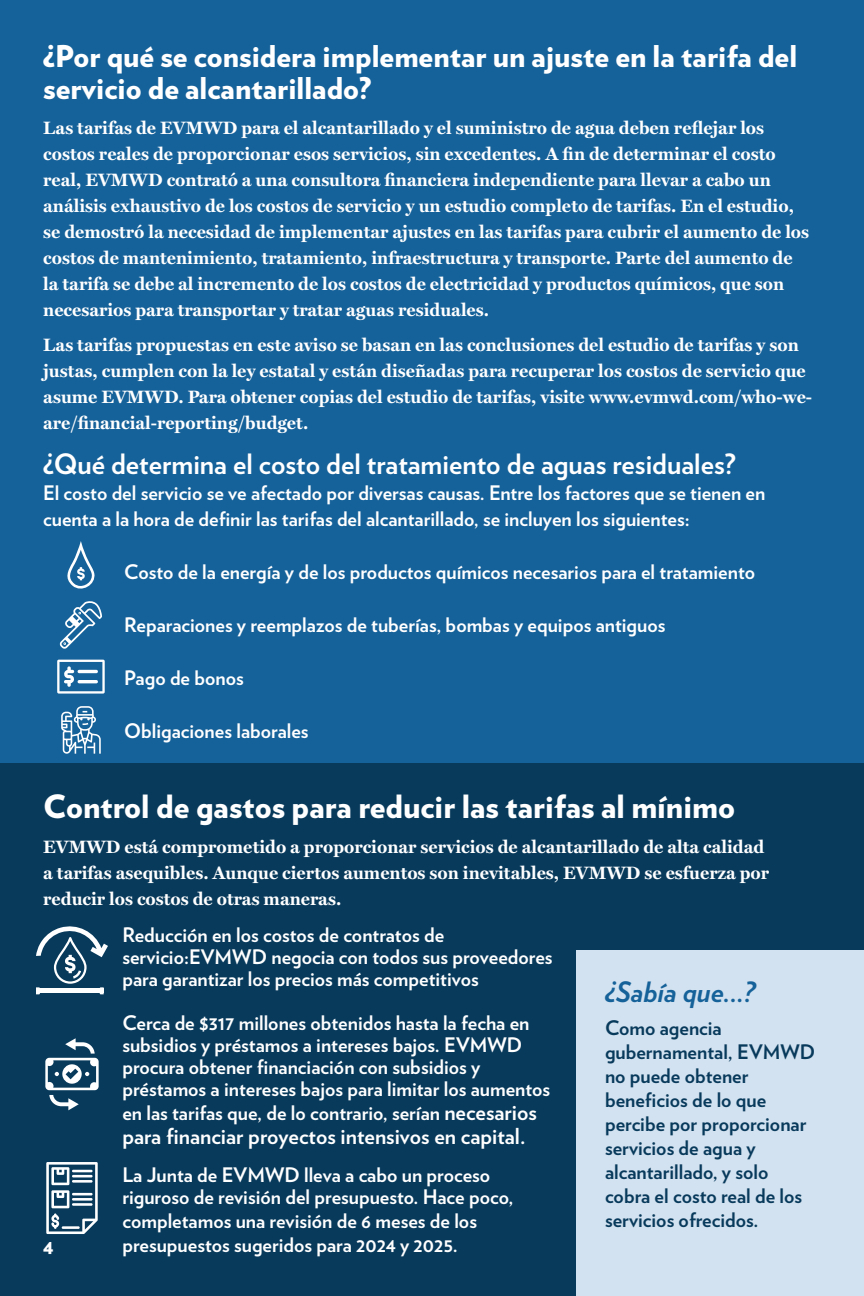
<style>
.page{position:relative;width:864px;height:1296px;background:#156199}
.page>*{position:absolute;margin:0;border:0;box-sizing:border-box;transform-origin:0 0}
.Heading_White{font:900 32px "Verlag";color:#fff}
.Heading_White-2{font:900 30px/32px "Verlag";color:#fff}
.Subheading_White{font:700 28px "Verlag";color:#fff}
.Did_You_Know_Italics{font:italic 700 28px "Verlag";color:#156199}
.Caption_White{font:700 22px "Verlag";color:#fff}
.Caption_White-2{font:700 20px/22px "Verlag";color:#fff}
.Body_Text_Bold_White{font:700 20px/26px "Verlag";color:#fff}
.Did_You_Know_Text{font:700 20px/24px "Verlag";color:#083a5c}
.t1{font:900 20px "Verlag";color:#fff}
.Body_Text_Bold_White-2{font:700 18px/26px "Miller Text";color:#fff}
.s1{font-size:22px}
</style>
<div class="page">
<div style="left:0;top:763px;width:864px;height:533px;background:#083a5c"></div>
<div style="left:576px;top:950px;width:288px;height:346px;background:#d3e2f0"></div>
<svg style="left:36px;top:926px;width:72px;height:68px"></svg>
<svg style="left:45px;top:1038px;width:54px;height:72px"></svg>
<svg style="left:60px;top:601px;width:42px;height:48px"></svg>
<svg style="left:57px;top:660px;width:48px;height:34px"></svg>
<svg style="left:61px;top:706px;width:40px;height:48px"></svg>
<svg style="left:67px;top:541px;width:28px;height:48px"></svg>
<svg style="left:46px;top:1162px;width:52px;height:72px"></svg>
<p class="Heading_White-2" style="left:43px;top:39px;width:756px">¿Por qué se considera implementar un ajuste en la tarifa del servicio de alcantarillado?</p>
<p class="Body_Text_Bold_White-2" style="left:43px;top:114px;width:768px">Las tarifas de EVMWD para el alcantarillado y el suministro de agua deben reflejar los costos reales de proporcionar esos servicios, sin excedentes. A fin de determinar el costo real, EVMWD contrató a una consultora financiera independiente para llevar a cabo un análisis exhaustivo de los costos de servicio y un estudio completo de tarifas. En el estudio, se demostró la necesidad de implementar ajustes en las tarifas para cubrir el aumento de los costos de mantenimiento, tratamiento, infraestructura y transporte. Parte del aumento de la tarifa se debe al incremento de los costos de electricidad y productos químicos, que son necesarios para transportar y tratar aguas residuales.</p>
<p class="Body_Text_Bold_White-2" style="left:43px;top:331px;width:770px">Las tarifas propuestas en este aviso se basan en las conclusiones del estudio de tarifas y son justas, cumplen con la ley estatal y están diseñadas para recuperar los costos de servicio que asume EVMWD. Para obtener copias del estudio de tarifas, visite www.evmwd.com/who-we&shy;are/financial-reporting/budget.</p>
<p class="Subheading_White" style="left:43px;top:442px;width:694px">¿Qué determina el costo del tratamiento de aguas residuales?</p>
<p class="Body_Text_Bold_White" style="left:43px;top:479px;width:724px">El costo del servicio se ve afectado por diversas causas. Entre los factores que se tienen en cuenta a la hora de definir las tarifas del alcantarillado, se incluyen los siguientes:</p>
<p class="Body_Text_Bold_White" style="left:124px;top:558px;width:632px">Costo de la energía y de los productos químicos necesarios para el tratamiento</p>
<p class="Body_Text_Bold_White" style="left:124px;top:611px;width:543px">Reparaciones y reemplazos de tuberías, bombas y equipos antiguos</p>
<p class="Body_Text_Bold_White" style="left:124px;top:664px;width:121px">Pago de bonos</p>
<p class="Body_Text_Bold_White" style="left:124px;top:717px;width:186px">Obligaciones laborales</p>
<p class="Heading_White" style="left:43px;top:780px;width:693px">Control de gastos para reducir las tarifas al mínimo</p>
<p class="Body_Text_Bold_White-2" style="left:43px;top:833px;width:728px">EVMWD está comprometido a proporcionar servicios de alcantarillado de alta calidad a tarifas asequibles. Aunque ciertos aumentos son inevitables, EVMWD se esfuerza por reducir los costos de otras maneras.</p>
<p class="Caption_White-2" style="left:122px;top:923px;width:432px">Reducción en los costos de contratos de servicio:EVMWD negocia con todos sus proveedores para garantizar los precios más competitivos</p>
<p class="Did_You_Know_Italics" style="left:605px;top:969px;width:152px">¿Sabía que...?</p>
<p class="Did_You_Know_Text" style="left:605px;top:1014px;width:212px">Como agencia gubernamental, EVMWD no puede obtener beneficios de lo que percibe por proporcionar servicios de agua y alcantarillado, y solo cobra el costo real de los servicios ofrecidos.</p>
<p class="Caption_White-2" style="left:122px;top:1010px;width:429px">Cerca de $317 millones obtenidos hasta la fecha en subsidios y préstamos a intereses bajos. EVMWD procura obtener financiación con subsidios y préstamos a intereses bajos para limitar los aumentos</p>
<p class="Caption_White-2" style="left:122px;top:1100px;width:416px">en las tarifas que, de lo contrario, serían <span class="s1">necesarios</span></p>
<p class="Caption_White" style="left:122px;top:1118px;width:405px">para financiar proyectos intensivos en capital.</p>
<p class="Caption_White-2" style="left:122px;top:1163px;width:392px">La Junta de EVMWD lleva a cabo un proceso riguroso de revisión del presupuesto. Hace poco,</p>
<p class="Caption_White-2" style="left:122px;top:1208px;width:356px;line-height:24px">completamos una revisión de 6 meses de los presupuestos sugeridos para 2024 y 2025.</p>
<p class="t1" style="left:43px;top:1231px;width:12px">4</p>
</div>
